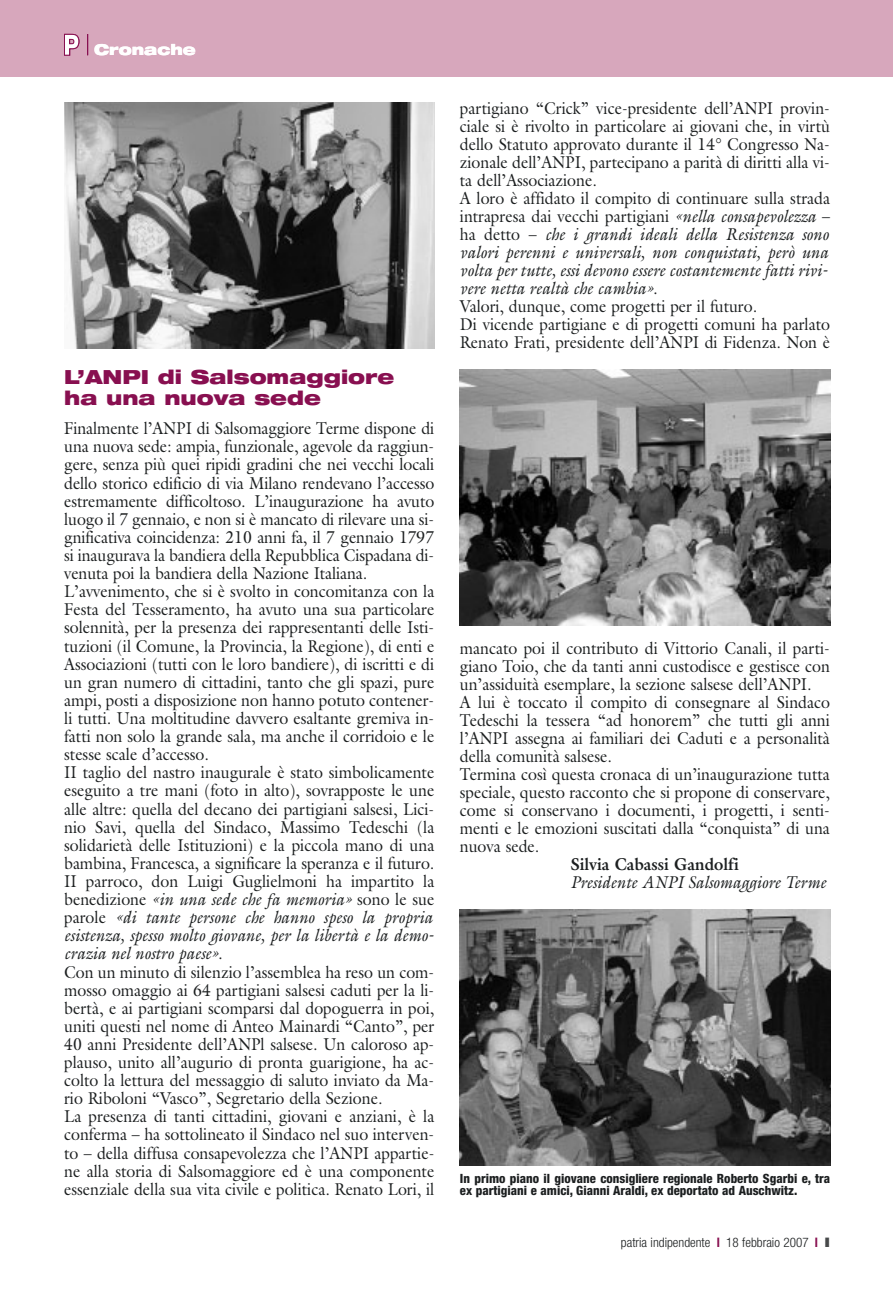
<style>
.page{position:relative;width:893px;height:1296px;background:#fff}
.page>*{position:absolute;margin:0;border:0;box-sizing:border-box;transform-origin:0 0}
.t1{font:900 expanded 19.5px/21.1px "Helvetica Neue";color:#880f50}
.t2{font:17.25px/18.1px "Galliard";color:#1c1f20;scale:.92 1}
.t3{font:italic 17.25px "Galliard";color:#1c1f20;scale:.92 1}
.t4{font:700 17.25px "Galliard";color:#1c1f20;scale:.92 1}
.t5{font:900 expanded 15px "Helvetica Neue";color:#fff}
.t6{font:300 condensed 13.2px "Helvetica Neue";color:#1c1f20}
.t7{font:800 condensed 12.75px/12.8px "Helvetica Neue";color:#1c1f20}
.s1{font-style:italic}
.s2{font-weight:700;color:#880f50}
.s3{font-weight:900;font-stretch:expanded;color:#47494a}
</style>
<div class="page">
<div style="left:0;top:0;width:892px;height:77px;background:#d7a7bc"></div>
<svg style="left:87px;top:34px;width:1px;height:21px"></svg>
<svg style="left:64px;top:34px;width:16px;height:22px"></svg>
<img style="left:64px;top:102px;width:370px;height:247px">
<img style="left:460px;top:910px;width:370px;height:255px">
<img style="left:460px;top:370px;width:370px;height:255px">
<p class="t5" style="left:94px;top:44px;width:103px">Cronache</p>
<p class="t1" style="left:64px;top:368px;width:332px">L’ANPI di Salsomaggiore ha una nuova sede</p>
<p class="t2" style="left:64px;top:421px;width:404px">Finalmente l’ANPI di Salsomaggiore Terme dispone di una nuova sede: ampia, funzionale, agevole da raggiun&shy;gere, senza più quei ripidi gradini che nei vecchi locali dello storico edificio di via Milano rendevano l’accesso estremamente difficoltoso. L’inaugurazione ha avuto luogo il 7 gennaio, e non si è mancato di rilevare una si&shy;gnificativa coincidenza: 210 anni fa, il 7 gennaio 1797 si inaugurava la bandiera della Repubblica Cispadana di&shy;venuta poi la bandiera della Nazione Italiana.<br>L’avvenimento, che si è svolto in concomitanza con la Festa del Tesseramento, ha avuto una sua particolare solennità, per la presenza dei rappresentanti delle Isti&shy;tuzioni (il Comune, la Provincia, la Regione), di enti e Associazioni (tutti con le loro bandiere), di iscritti e di un gran numero di cittadini, tanto che gli spazi, pure ampi, posti a disposizione non hanno potuto contener&shy;li tutti. Una moltitudine davvero esaltante gremiva in&shy;fatti non solo la grande sala, ma anche il corridoio e le stesse scale d’accesso.<br>II taglio del nastro inaugurale è stato simbolicamente eseguito a tre mani (foto in alto), sovrapposte le une alle altre: quella del decano dei partigiani salsesi, Lici&shy;nio Savi, quella del Sindaco, Massimo Tedeschi (la solidarietà delle Istituzioni) e la piccola mano di una bambina, Francesca, a significare la speranza e il futuro.<br>II parroco, don Luigi Guglielmoni ha impartito la benedizione <span class="s1">«in una sede che fa memoria»</span> sono le sue parole <span class="s1">«di tante persone che hanno speso la propria esistenza, spesso molto giovane, per la libertà e la demo&shy;crazia nel nostro paese».</span></p>
<p class="t2" style="left:64px;top:964px;width:404px">Con un minuto di silenzio l’assemblea ha reso un com&shy;mosso omaggio ai 64 partigiani salsesi caduti per la li&shy;bertà, e ai partigiani scomparsi dal dopoguerra in poi, uniti questi nel nome di Anteo Mainardi “Canto”, per 40 anni Presidente dell’ANPl salsese. Un caloroso ap&shy;plauso, unito all’augurio di pronta guarigione, ha ac&shy;colto la lettura del messaggio di saluto inviato da Ma&shy;rio Riboloni “Vasco”, Segretario della Sezione.<br>La presenza di tanti cittadini, giovani e anziani, è la conferma – ha sottolineato il Sindaco nel suo interven&shy;to – della diffusa consapevolezza che l’ANPI appartie&shy;ne alla storia di Salsomaggiore ed è una componente essenziale della sua vita civile e politica. Renato Lori, il</p>
<p class="t2" style="left:460px;top:101px;width:404px">partigiano “Crick” vice-presidente dell’ANPI provin&shy;ciale si è rivolto in particolare ai giovani che, in virtù dello Statuto approvato durante il 14° Congresso Na&shy;zionale dell’ANPI, partecipano a parità di diritti alla vi&shy;ta dell’Associazione.<br>A loro è affidato il compito di continuare sulla strada intrapresa dai vecchi partigiani <span class="s1">«nella consapevolezza</span> – ha detto – <span class="s1">che i grandi ideali della Resistenza sono valori perenni e universali, non conquistati, però una volta per tutte, essi devono essere costantemente fatti rivi&shy;vere netta realtà che cambia».</span></p>
<p class="t2" style="left:460px;top:299px;width:404px">Valori, dunque, come progetti per il futuro.<br>Di vicende partigiane e di progetti comuni ha parlato<br>Renato Frati, presidente dell’ANPI di Fidenza. Non è</p>
<p class="t2" style="left:460px;top:641px;width:404px">mancato poi il contributo di Vittorio Canali, il parti&shy;giano Toio, che da tanti anni custodisce e gestisce con un’assiduità esemplare, la sezione salsese dell’ANPI.<br>A lui è toccato il compito di consegnare al Sindaco Tedeschi la tessera “ad honorem” che tutti gli anni l’ANPI assegna ai familiari dei Caduti e a personalità della comunità salsese.<br>Termina così questa cronaca di un’inaugurazione tutta speciale, questo racconto che si propone di conservare, come si conservano i documenti, i progetti, i senti&shy;menti e le emozioni suscitati dalla “conquista” di una nuova sede.</p>
<p class="t4" style="left:570px;top:857px;width:184px">Silvia Cabassi Gandolfi</p>
<p class="t3" style="left:570px;top:875px;width:279px">Presidente ANPI Salsomaggiore Terme</p>
<p class="t7" style="left:460px;top:1173px;width:371px">In primo piano il giovane consigliere regionale Roberto Sgarbi e, tra ex partigiani e amici, Gianni Araldi, ex deportato ad Auschwitz.</p>
<p class="t6" style="left:621px;top:1238px;width:210px">patria indipendente <span class="s2">l</span> 18 febbraio 2007 <span class="s2">l</span> <span class="s3">I</span></p>
</div>
